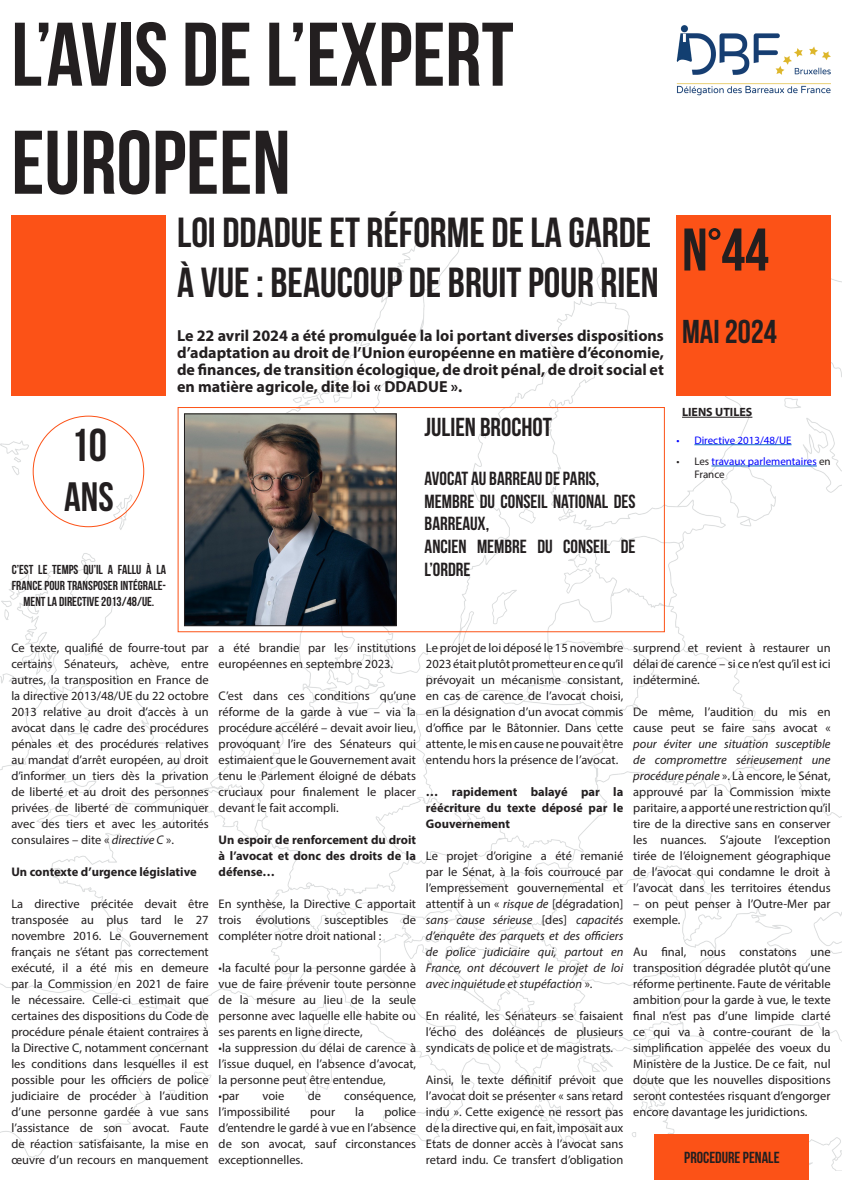
<style>
.page{position:relative;width:842px;height:1191px;background:#fff}
.page>*{position:absolute;margin:0;border:0;box-sizing:border-box;transform-origin:0 0}
.t1{font:90px "Bebas Neue";color:#231f20}
.t2{font:700 60px "Bebas Neue";color:#231f20}
.t3{font:700 46px "Bebas Neue";color:#231f20}
.t4{font:700 42px/50.4px "Bebas Neue";color:#231f20}
.t5{font:700 41px "Bebas Neue";color:#231f20}
.t6{font:700 33px "Bebas Neue";color:#231f20}
.t7{font:700 26px "Bebas Neue";color:#231f20}
.t8{font:700 19px/22.8px "Bebas Neue";color:#231f20}
.t9{font:700 16px/17px "Myriad Pro";color:#231f20;text-align:justify}
.t10{font:700 16px "Bebas Neue";color:#231f20}
.t11{font:700 13px/15.6px "Bebas Neue";color:#231f20;text-align:center}
.t12{font:12.5px/16px "Myriad Pro";color:#231f20;text-align:justify}
.t13{font:italic 12.5px/16px "Myriad Pro";color:#231f20;text-align:justify}
.t14{font:700 12.5px/16px "Myriad Pro";color:#231f20;text-align:justify}
.t15{font:700 12px "Myriad Pro";color:#231f20}
.t16{font:11px/13.2px "Myriad Pro";color:#00f}
.s1{color:#231f20}
.s2{font-style:italic}
.s3{font-style:normal}
</style>
<div class="page">
<img style="left:0;top:241px;width:842px;height:929px">
<div style="left:11px;top:215px;width:155px;height:180px;background:#fc5217"></div>
<img style="left:676px;top:25px;width:155px;height:70px">
<div style="left:178px;top:407px;width:487px;height:225px;border:1px solid #fc5217"></div>
<img style="left:186px;top:415px;width:209px;height:209px">
<div style="left:184px;top:413px;width:213px;height:213px;border:1px solid #231f20"></div>
<div style="left:676px;top:215px;width:155px;height:180px;background:#fc5217"></div>
<div style="left:655px;top:1134px;width:154px;height:45px;background:#fc5217"></div>
<hr style="left:682px;top:417px;width:70px;height:1px;background:#231f20">
<hr style="left:694px;top:444px;width:97px;height:1px;background:#0563c1">
<hr style="left:711px;top:465px;width:106px;height:1px;background:#0563c1">
<p class="t1" style="left:11px;top:5px;width:504px">L’AVIS DE L’EXPERT</p>
<p class="t1" style="left:11px;top:113px;width:281px">EUROPEEN</p>
<p class="t4" style="left:177px;top:207px;width:483px">LOI DDADUE ET RÉFORME DE LA GARDE<br>À VUE : BEAUCOUP DE BRUIT POUR RIEN</p>
<p class="t3" style="left:71px;top:420px;width:38px">10</p>
<p class="t5" style="left:64px;top:474px;width:51px">ANS</p>
<p class="t11" style="left:12px;top:562px;width:156px">C’EST LE TEMPS QU’IL A FALLU À LA<br>FRANCE POUR TRANSPOSER INTÉGRALE-<br>MENT LA DIRECTIVE 2013/48/UE.</p>
<p class="t9" style="left:177px;top:326px;width:488px">Le 22 avril 2024 a été promulguée la loi portant diverses dispositions d’adaptation au droit de l’Union européenne en matière d’économie, de finances, de transition écologique, de droit pénal, de droit social et en matière agricole, dite loi « DDADUE ».</p>
<p class="t7" style="left:425px;top:412px;width:129px">JULIEN BROCHOT</p>
<p class="t8" style="left:425px;top:466px;width:176px">AVOCAT AU BARREAU DE PARIS,</p>
<p class="t8" style="left:425px;top:489px;width:212px">MEMBRE DU CONSEIL NATIONAL DES<br>BARREAUX,</p>
<p class="t8" style="left:425px;top:535px;width:212px">ANCIEN MEMBRE DU CONSEIL DE<br>L’ORDRE</p>
<p class="t2" style="left:682px;top:217px;width:88px">N°44</p>
<p class="t6" style="left:682px;top:313px;width:96px">MAI 2024</p>
<p class="t15" style="left:682px;top:404px;width:72px">LIENS UTILES</p>
<p class="t16" style="left:676px;top:433px;width:117px">• Directive 2013/48/UE</p>
<p class="t16" style="left:694px;top:454px;width:138px;text-indent:-18px"><span class="s1">• Les</span> travaux parlementaires <span class="s1">en<br>France</span></p>
<p class="t12" style="left:11px;top:639px;width:199px">Ce texte, qualifié de fourre-tout par certains Sénateurs, achève, entre autres, la transposition en France de la directive 2013/48/UE du 22 octobre 2013 relative au droit d’accès à un avocat dans le cadre des procédures pénales et des procédures relatives au mandat d’arrêt européen, au droit d’informer un tiers dès la privation de liberté et au droit des personnes privées de liberté de communiquer avec des tiers et avec les autorités consulaires – dite « <span class="s2">directive C</span> ».</p>
<p class="t14" style="left:11px;top:863px;width:187px">Un contexte d’urgence législative</p>
<p class="t12" style="left:11px;top:895px;width:199px">La directive précitée devait être transposée au plus tard le 27 novembre 2016. Le Gouvernement français ne s’étant pas correctement exécuté, il a été mis en demeure par la Commission en 2021 de faire le nécessaire. Celle-ci estimait que certaines des dispositions du Code de procédure pénale étaient contraires à la Directive C, notamment concernant les conditions dans lesquelles il est possible pour les officiers de police judiciaire de procéder à l’audition d’une personne gardée à vue sans l’assistance de son avocat. Faute de réaction satisfaisante, la mise en œuvre d’un recours en manquement</p>
<p class="t12" style="left:219px;top:639px;width:199px">a été brandie par les institutions européennes en septembre 2023.</p>
<p class="t12" style="left:219px;top:687px;width:199px">C’est dans ces conditions qu’une réforme de la garde à vue – via la procédure accéléré – devait avoir lieu, provoquant l’ire des Sénateurs qui estimaient que le Gouvernement avait tenu le Parlement éloigné de débats cruciaux pour finalement le placer devant le fait accompli.</p>
<p class="t14" style="left:219px;top:831px;width:199px">Un espoir de renforcement du droit à l’avocat et donc des droits de la défense…</p>
<p class="t12" style="left:219px;top:895px;width:199px">En synthèse, la Directive C apportait trois évolutions susceptibles de compléter notre droit national :</p>
<p class="t12" style="left:219px;top:959px;width:199px">•la faculté pour la personne gardée à vue de faire prévenir toute personne de la mesure au lieu de la seule personne avec laquelle elle habite ou ses parents en ligne directe,</p>
<p class="t12" style="left:219px;top:1039px;width:199px">•la suppression du délai de carence à l’issue duquel, en l’absence d’avocat, la personne peut être entendue,</p>
<p class="t12" style="left:219px;top:1087px;width:22px">•par</p>
<p class="t12" style="left:263px;top:1087px;width:23px">voie</p>
<p class="t12" style="left:308px;top:1087px;width:15px">de</p>
<p class="t12" style="left:344px;top:1087px;width:73px">conséquence,</p>
<p class="t12" style="left:219px;top:1103px;width:73px">l’impossibilité</p>
<p class="t12" style="left:310px;top:1103px;width:26px">pour</p>
<p class="t12" style="left:355px;top:1103px;width:10px">la</p>
<p class="t12" style="left:219px;top:1103px;width:199px;text-indent:166px">police d’entendre le gardé à vue en l’absence de son avocat, sauf circonstances exceptionnelles.</p>
<p class="t12" style="left:426px;top:639px;width:199px">Le projet de loi déposé le 15 novembre 2023 était plutôt prometteur en ce qu’il prévoyait un mécanisme consistant, en cas de carence de l’avocat choisi, en la désignation d’un avocat commis d’office par le Bâtonnier. Dans cette attente, le mis en cause ne pouvait être entendu hors la présence de l’avocat.</p>
<p class="t14" style="left:426px;top:783px;width:199px">… rapidement balayé par la réécriture du texte déposé par le Gouvernement</p>
<p class="t13" style="left:426px;top:847px;width:199px"><span class="s3">Le projet d’origine a été remanié par le Sénat, à la fois courroucé par l’empressement gouvernemental et attentif à un «</span> risque de <span class="s3">[dégradation] </span>sans cause sérieuse <span class="s3">[des]</span> capacités d’enquête des parquets et des officiers de police judiciaire qui, partout en France, ont découvert le projet de loi avec inquiétude et stupéfaction <span class="s3">».</span></p>
<p class="t12" style="left:426px;top:1007px;width:199px">En réalité, les Sénateurs se faisaient l’écho des doléances de plusieurs syndicats de police et de magistrats.</p>
<p class="t12" style="left:426px;top:1071px;width:199px">Ainsi, le texte définitif prévoit que l’avocat doit se présenter « sans retard indu ». Cette exigence ne ressort pas de la directive qui, en fait, imposait aux Etats de donner accès à l’avocat sans retard indu. Ce transfert d’obligation</p>
<p class="t12" style="left:633px;top:639px;width:199px">surprend et revient à restaurer un délai de carence – si ce n’est qu’il est ici indéterminé.</p>
<p class="t12" style="left:633px;top:703px;width:199px">De même, l’audition du mis en cause peut se faire sans avocat « <span class="s2">pour éviter une situation susceptible de compromettre sérieusement une procédure pénale</span> ». Là encore, le Sénat, approuvé par la Commission mixte paritaire, a apporté une restriction qu’il tire de la directive sans en conserver les nuances. S’ajoute l’exception tirée de l’éloignement géographique de l’avocat qui condamne le droit à l’avocat dans les territoires étendus</p>
<p class="t12" style="left:633px;top:895px;width:199px">– on peut penser à l’Outre-Mer par exemple.</p>
<p class="t12" style="left:633px;top:943px;width:199px">Au final, nous constatons une transposition dégradée plutôt qu’une réforme pertinente. Faute de véritable ambition pour la garde à vue, le texte final n’est pas d’une limpide clarté ce qui va à contre-courant de la simplification appelée des voeux du Ministère de la Justice. De ce fait, nul doute que les nouvelles dispositions seront contestées risquant d’engorger encore davantage les juridictions.</p>
<p class="t10" style="left:684px;top:1148px;width:97px">PROCEDURE PENALE</p>
</div>
